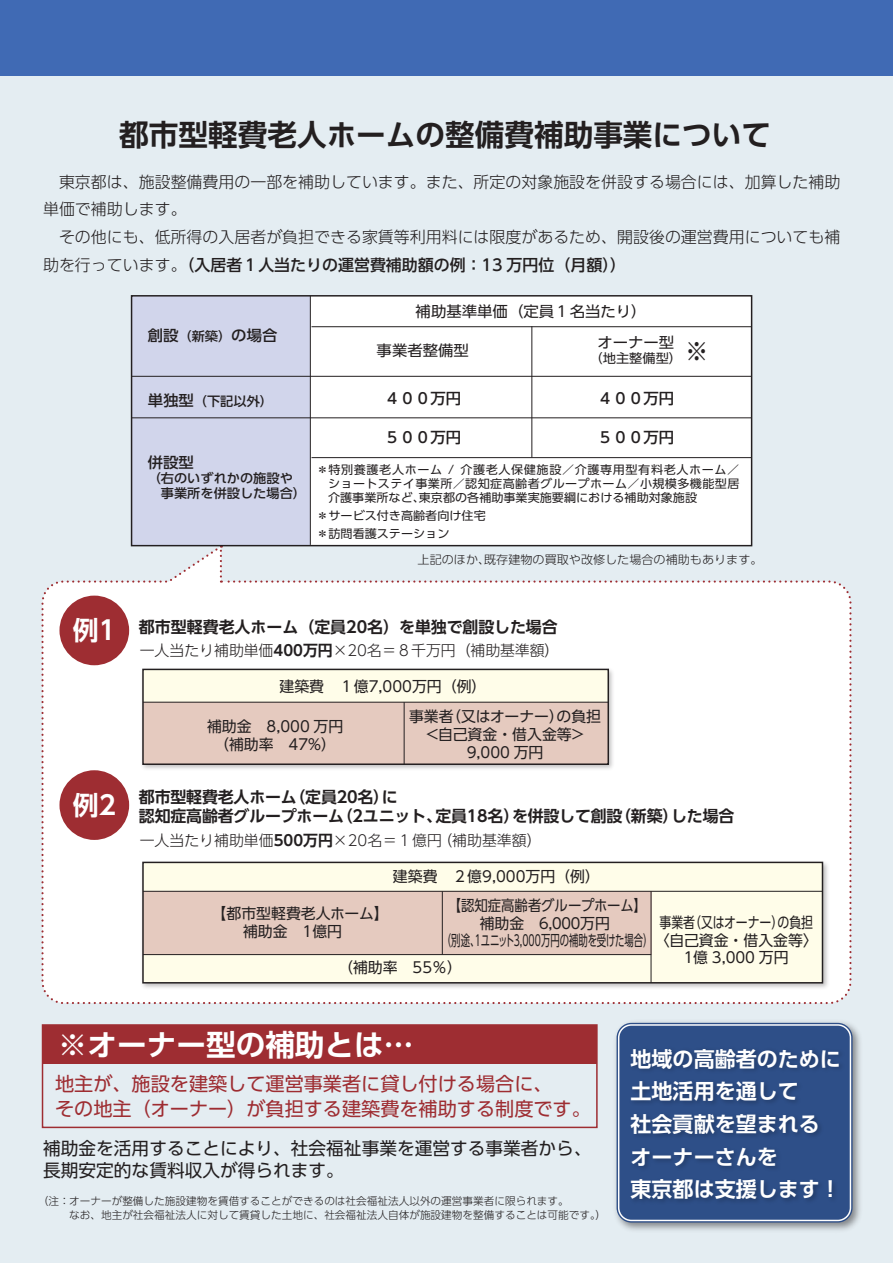
<style>
.page{position:relative;width:893px;height:1263px;background:#e4edf2}
.page>*{position:absolute;margin:0;border:0;box-sizing:border-box;transform-origin:0 0}
.t1{font:700 29.7px "UD Shin Go Pro De";color:#231f20}
.t2{font:700 29.7px "UD Shin Go Pro De";color:#fff}
.t3{font:700 25.95px "UD Shin Go Pro De";color:#fff}
.t4{font:700 25.95px "UD Shin Go Pro";color:#231f20;scale:.9 1}
.t5{font:700 21px/32.7px "UD Shin Go Pro De";color:#fff}
.t6{font:19.2px/25.5px "UD Shin Go Pro";color:#9e2d32}
.t7{font:17.7px/22px "UD Shin Go Pro";color:#231f20}
.t8{font:300 15.9px/27.6px "UD Shin Go Pro";color:#231f20}
.t9{font:700 15.9px/19.2px "UD Shin Go Pro De";letter-spacing:-.01em;color:#231f20}
.t10{font:14.85px/17.9px "UD Shin Go Pro";color:#231f20;text-align:center}
.t11{font:300 14.85px "UD Shin Go Pro";color:#231f20}
.t12{font:14.85px/18.8px "UD Shin Go Pro";color:#231f20;scale:.8 1}
.t13{font:500 14.85px "UD Shin Go Pro";color:#231f20}
.t14{font:14.85px/17.9px "UD Shin Go Pro";color:#231f20;text-align:center;scale:.9 1}
.t15{font:500 12.75px/15.3px "UD Shin Go Pro";color:#231f20}
.t16{font:12.75px "UD Shin Go Pro";color:#231f20}
.t17{font:11.7px/14.1px "UD Shin Go Pro";color:#231f20;text-align:justify}
.t18{font:300 11.7px "UD Shin Go Pro";color:#231f20}
.t19{font:300 10.65px/13.8px "UD Shin Go Pro";color:#231f20}
.s1{font-weight:500}
.s2{font-size:12.75px}
.s3{font-size:14.85px}
.s4{font-family:"UD Shin Go Pro De";font-weight:700}
</style>
<div class="page">
<div style="left:132px;top:296px;width:619px;height:249px;background:#fff"></div>
<div style="left:132px;top:296px;width:178px;height:249px;background:#d1d5eb"></div>
<svg style="left:44px;top:546px;width:804px;height:455px;background:#fbfcfc"></svg>
<svg style="left:220px;top:546px;width:2px;height:34px"></svg>
<div style="left:41px;top:580px;width:810px;height:424px;border:2px dashed #9e2d32;border-radius:21px"></div>
<img style="left:139px;top:858px;width:692px;height:133px">
<img style="left:139px;top:665px;width:478px;height:108px">
<div style="left:143px;top:862px;width:679px;height:121px;background:#fffde9"></div>
<div style="left:143px;top:669px;width:465px;height:48px;background:#fffde9"></div>
<div style="left:143px;top:891px;width:508px;height:63px;background:#e5cabf"></div>
<div style="left:143px;top:702px;width:465px;height:62px;background:#e5cabf"></div>
<div style="left:42px;top:1024px;width:556px;height:104px;border:2px solid #9e2d32"></div>
<img style="left:615px;top:1022px;width:245px;height:206px">
<div style="left:619px;top:1025px;width:231px;height:195px;background:#2e4f88;border-radius:13px"></div>
<div style="left:617px;top:1023px;width:236px;height:199px;border:4px solid #2e4f88;border-radius:13px"></div>
<div style="left:618px;top:1024px;width:233px;height:197px;border:1px solid #fff;border-radius:13px"></div>
<div style="left:131px;top:295px;width:621px;height:251px;border:1px solid #231f20"></div>
<hr style="left:132px;top:376px;width:620px;height:1px;background:#231f20">
<hr style="left:132px;top:418px;width:620px;height:1px;background:#231f20">
<hr style="left:310px;top:296px;width:1px;height:249px;background:#231f20">
<hr style="left:311px;top:326px;width:441px;height:1px;background:#231f20">
<hr style="left:311px;top:457px;width:441px;height:1px;background:#231f20">
<hr style="left:532px;top:326px;width:1px;height:132px;background:#231f20">
<div style="left:142px;top:669px;width:467px;height:96px;border:1px solid #231f20"></div>
<hr style="left:143px;top:702px;width:465px;height:1px;background:#231f20">
<hr style="left:404px;top:702px;width:1px;height:62px;background:#231f20">
<div style="left:142px;top:862px;width:681px;height:121px;border:1px solid #231f20"></div>
<hr style="left:143px;top:891px;width:679px;height:1px;background:#231f20">
<hr style="left:143px;top:954px;width:508px;height:1px;background:#231f20">
<hr style="left:651px;top:891px;width:1px;height:92px;background:#231f20">
<hr style="left:442px;top:891px;width:1px;height:63px;background:#231f20">
<div style="left:43px;top:1025px;width:554px;height:38px;background:#9e2d32"></div>
<div style="left:59px;top:596px;width:70px;height:69px;background:#9e2d32;border-radius:50%"></div>
<div style="left:59px;top:770px;width:70px;height:70px;background:#9e2d32;border-radius:50%"></div>
<img style="left:626px;top:1044px;width:224px;height:186px">
<div style="left:0;top:0;width:893px;height:76px;background:#406ab4"></div>
<h1 class="t1" style="left:119px;top:110px;width:653px">都市型軽費老人ホームの整備費補助事業について</h1>
<p class="t8" style="left:43px;top:167px;width:799px">　東京都は、施設整備費用の一部を補助しています。また、所定の対象施設を併設する場合には、加算した補助単価で補助します。<br>　その他にも、低所得の入居者が負担できる家賃等利用料には限度があるため、開設後の運営費用についても補助を行っています。<span class="s1">（入居者１人当たりの運営費補助額の例：13 万円位（月額））</span></p>
<h2 class="t3" style="left:73px;top:609px;width:45px">例1</h2>
<h2 class="t3" style="left:73px;top:783px;width:45px">例2</h2>
<p class="t13" style="left:148px;top:324px;width:131px">創設<span class="s2">（新築）</span>の場合</p>
<p class="t15" style="left:148px;top:393px;width:127px"><span class="s3">単独型</span>（下記以外）</p>
<p class="t13" style="left:148px;top:450px;width:48px">併設型</p>
<p class="t15" style="left:148px;top:470px;width:160px">（右のいずれかの施設や　事業所を併設した場合）</p>
<p class="t10" style="left:416px;top:302px;width:233px">補助基準単価（定員１名当たり）</p>
<p class="t10" style="left:377px;top:341px;width:94px">事業者整備型</p>
<p class="t13" style="left:384px;top:387px;width:79px">４００万円</p>
<p class="t13" style="left:384px;top:426px;width:79px">５００万円</p>
<p class="t10" style="left:597px;top:333px;width:79px">オーナー型</p>
<p class="t16" style="left:590px;top:348px;width:94px">（地主整備型）</p>
<p class="t13" style="left:597px;top:387px;width:79px">４００万円</p>
<p class="t13" style="left:597px;top:426px;width:79px">５００万円</p>
<h2 class="t4" style="left:685px;top:330px;width:27px">※</h2>
<p class="t17" style="left:328px;top:462px;width:413px;text-indent:-12px">＊特別養護老人ホーム / 介護老人保健施設／介護専用型有料老人ホーム／ショートステイ事業所／認知症高齢者グループホーム／小規模多機能型居介護事業所など、東京都の各補助事業実施要綱における補助対象施設</p>
<p class="t17" style="left:316px;top:506px;width:171px;line-height:18.3px">＊サービス付き高齢者向け住宅＊訪問看護ステーション</p>
<p class="t18" style="left:418px;top:550px;width:346px">上記のほか、既存建物の買取や改修した場合の補助もあります。</p>
<p class="t9" style="left:139px;top:617px;width:420px">都市型軽費老人ホーム（定員20名）を単独で創設した場合</p>
<p class="t11" style="left:140px;top:639px;width:421px">一人当たり補助単価<span class="s4">400万円</span>×20名＝８千万円（補助基準額）</p>
<p class="t10" style="left:279px;top:677px;width:208px">建築費　１億7,000万円（例）</p>
<p class="t10" style="left:207px;top:717px;width:138px">補助金　8,000 万円（補助率　47％）</p>
<p class="t10" style="left:409px;top:707px;width:194px">事業者（又はオーナー）の負担＜自己資金・借入金等＞<br>9,000 万円</p>
<p class="t9" style="left:139px;top:787px;width:597px">都市型軽費老人ホーム（定員20名）に<br>認知症高齢者グループホーム（2ユニット、定員18名）を併設して創設（新築）した場合</p>
<p class="t11" style="left:140px;top:829px;width:403px">一人当たり補助単価<span class="s4">500万円</span>×20名＝１億円（補助基準額）</p>
<p class="t10" style="left:393px;top:867px;width:208px">建築費　２億9,000万円（例）</p>
<p class="t14" style="left:448px;top:896px;width:223px">【認知症高齢者グループホーム】補助金　６,０００万円</p>
<p class="t10" style="left:204px;top:904px;width:186px">　【都市型軽費老人ホーム】補助金　1億円</p>
<p class="t12" style="left:442px;top:912px;width:471px;text-indent:218px">事業者（又はオーナー）の負担（別途、1ユニット3,000万円の補助を受けた場合）〈自己資金・借入金等〉</p>
<p class="t10" style="left:681px;top:948px;width:109px">１億 3,000 万円</p>
<p class="t10" style="left:338px;top:958px;width:125px">（補助率　55％）</p>
<h1 class="t2" style="left:58px;top:1020px;width:357px">※オーナー型の補助とは…</h1>
<p class="t6" style="left:55px;top:1070px;width:537px">地主が、施設を建築して運営事業者に貸し付ける場合に、<br>その地主（オーナー）が負担する建築費を補助する制度です。</p>
<p class="t7" style="left:43px;top:1136px;width:550px">補助金を活用することにより、社会福祉事業を運営する事業者から、長期安定的な賃料収入が得られます。</p>
<p class="t19" style="left:69px;top:1194px;width:538px;text-indent:-31px">（注： オーナーが整備した施設建物を賃借することができるのは社会福祉法人以外の運営事業者に限られます。<br>なお、地主が社会福祉法人に対して賃貸した土地に、社会福祉法人自体が施設建物を整備することは可能です。）</p>
<h3 class="t5" style="left:631px;top:1041px;width:212px">地域の高齢者のために土地活用を通して<br>社会貢献を望まれるオーナーさんを<br>東京都は支援します！</h3>
</div>
